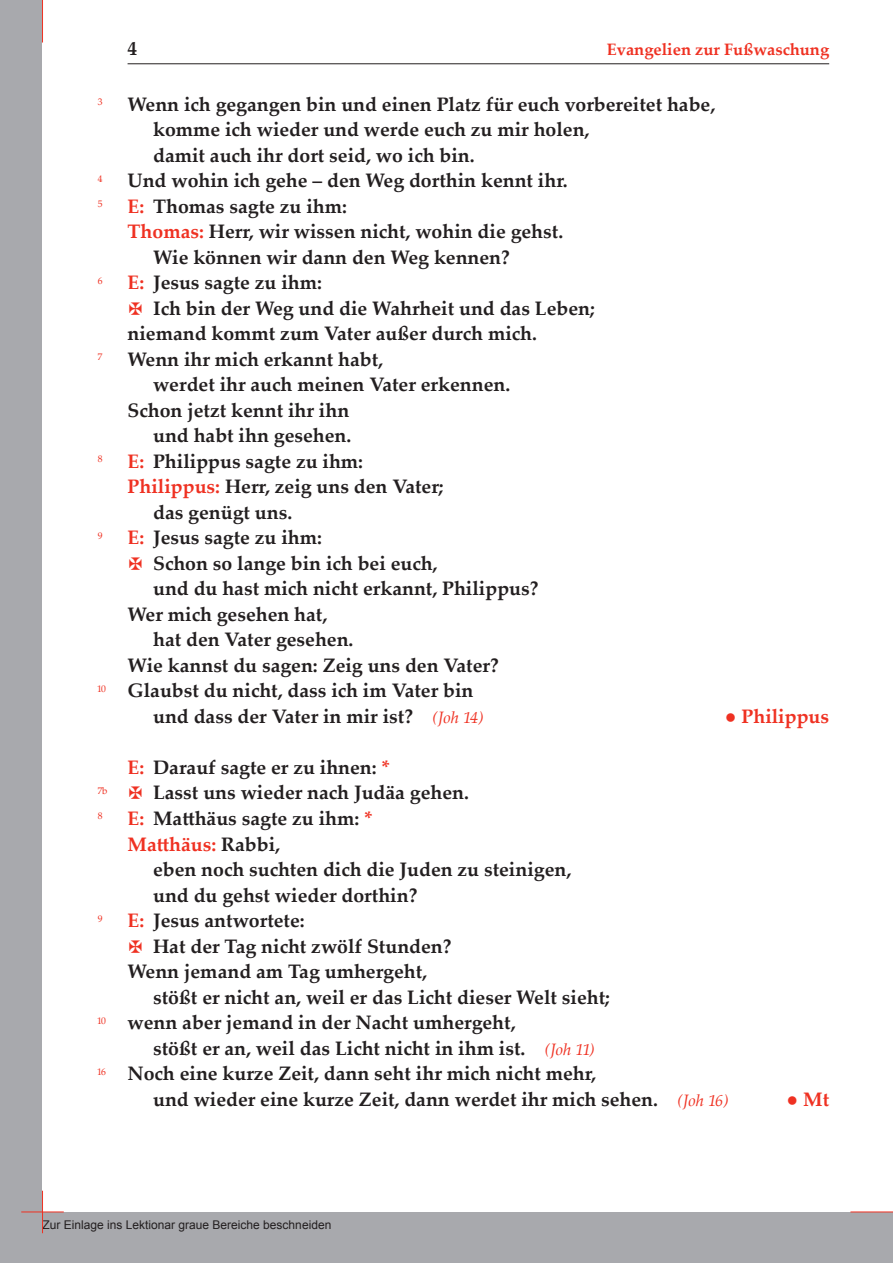
<style>
.page{position:relative;width:893px;height:1263px;background:#a8a9ad}
.page>*{position:absolute;margin:0;border:0;box-sizing:border-box;transform-origin:0 0}
.Lesetext{font:700 19.5px/25.5px "Palatino Linotype";color:#231f20}
.Lesetext_Rolle{font:700 19.5px/25.5px "Palatino Linotype";color:#231f20}
.Lesetext-2{font:700 19.5px "Palatino Linotype";color:#ef3122}
.t1{font:700 16.5px "Palatino Linotype";color:#ef3122}
.t2{font:12px "Arial";color:#231f20}
.Lesetext_Rolle-2{font:9.6px "Palatino Linotype";color:#ef3122}
.Lesetext-3{font:9.6px "Palatino Linotype";color:#ef3122}
.s1{color:#ef3122}
.s2{font-weight:400;font-style:italic;font-size:16.5px;color:#ef3122}
</style>
<div class="page">
<div style="left:43px;top:0;width:850px;height:1212px;background:#fff"></div>
<hr style="left:42px;top:0;width:1px;height:43px;background:#ef3122">
<hr style="left:42px;top:1191px;width:1px;height:42px;background:#ef3122">
<hr style="left:21px;top:1212px;width:43px;height:1px;background:#ef3122">
<hr style="left:850px;top:1212px;width:43px;height:1px;background:#ef3122">
<hr style="left:128px;top:63px;width:701px;height:1px;background:#231f20">
<p class="Lesetext" style="left:128px;top:35px;width:11px">4</p>
<p class="t1" style="left:607px;top:38px;width:224px">Evangelien zur Fußwaschung</p>
<p class="Lesetext-3" style="left:98px;top:95px;width:6px">3</p>
<p class="Lesetext" style="left:153px;top:90px;width:564px;text-indent:-26px">Wenn ich gegangen bin und einen Platz für euch vorbereitet habe, komme ich wieder und werde euch zu mir holen,<br>damit auch ihr dort seid, wo ich bin.</p>
<p class="Lesetext-3" style="left:98px;top:172px;width:6px">4</p>
<p class="Lesetext" style="left:128px;top:167px;width:442px">Und wohin ich gehe – den Weg dorthin kennt ihr.</p>
<p class="Lesetext_Rolle-2" style="left:98px;top:197px;width:6px">5</p>
<p class="Lesetext_Rolle" style="left:128px;top:193px;width:221px"><span class="s1">E:</span> Thomas sagte zu ihm:</p>
<p class="Lesetext_Rolle" style="left:153px;top:218px;width:412px;text-indent:-26px"><span class="s1">Thomas:</span> Herr, wir wissen nicht, wohin die gehst.<br>Wie können wir dann den Weg kennen?</p>
<p class="Lesetext_Rolle-2" style="left:98px;top:274px;width:6px">6</p>
<p class="Lesetext_Rolle" style="left:128px;top:269px;width:196px"><span class="s1">E:</span> Jesus sagte zu ihm:</p>
<p class="Lesetext" style="left:153px;top:295px;width:443px">Ich bin der Weg und die Wahrheit und das Leben;</p>
<p class="Lesetext" style="left:128px;top:320px;width:411px">niemand kommt zum Vater außer durch mich.</p>
<p class="Lesetext-3" style="left:98px;top:350px;width:6px">7</p>
<p class="Lesetext" style="left:153px;top:346px;width:359px;text-indent:-26px">Wenn ihr mich erkannt habt,<br>werdet ihr auch meinen Vater erkennen.</p>
<p class="Lesetext" style="left:128px;top:397px;width:225px;text-align:right">Schon jetzt kennt ihr ihn und habt ihn gesehen.</p>
<p class="Lesetext_Rolle-2" style="left:98px;top:452px;width:6px">8</p>
<p class="Lesetext_Rolle" style="left:128px;top:448px;width:237px"><span class="s1">E:</span> Philippus sagte zu ihm:</p>
<p class="Lesetext_Rolle" style="left:153px;top:473px;width:292px;text-indent:-26px"><span class="s1">Philippus:</span> Herr, zeig uns den Vater; das genügt uns.</p>
<p class="Lesetext_Rolle-2" style="left:98px;top:529px;width:6px">9</p>
<p class="Lesetext_Rolle" style="left:128px;top:524px;width:196px"><span class="s1">E:</span> Jesus sagte zu ihm:</p>
<p class="Lesetext" style="left:153px;top:550px;width:387px">Schon so lange bin ich bei euch,<br>und du hast mich nicht erkannt, Philippus?</p>
<p class="Lesetext" style="left:153px;top:601px;width:202px;text-indent:-26px">Wer mich gesehen hat, hat den Vater gesehen.</p>
<p class="Lesetext" style="left:128px;top:652px;width:373px">Wie kannst du sagen: Zeig uns den Vater?</p>
<p class="Lesetext" style="left:153px;top:677px;width:332px;text-indent:-55px"><sup>10</sup> Glaubst du nicht, dass ich im Vater bin und dass der Vater in mir ist? <span class="s2">(Joh 14)</span></p>
<p class="Lesetext-2" style="left:725px;top:702px;width:106px">● Philippus</p>
<p class="Lesetext_Rolle" style="left:128px;top:754px;width:264px"><span class="s1">E:</span> Darauf sagte er zu ihnen: <span class="s1">*</span></p>
<p class="Lesetext-3" style="left:98px;top:784px;width:11px">7b</p>
<p class="Lesetext" style="left:153px;top:779px;width:317px">Lasst uns wieder nach Judäa gehen.</p>
<p class="Lesetext_Rolle-2" style="left:98px;top:809px;width:6px">8</p>
<p class="Lesetext_Rolle" style="left:128px;top:805px;width:247px"><span class="s1">E:</span> Matthäus sagte zu ihm: <span class="s1">*</span></p>
<p class="Lesetext_Rolle" style="left:153px;top:830px;width:420px;text-indent:-26px"><span class="s1">Matthäus:</span> Rabbi,<br>eben noch suchten dich die Juden zu steinigen, und du gehst wieder dorthin?</p>
<p class="Lesetext_Rolle-2" style="left:98px;top:911px;width:6px">9</p>
<p class="Lesetext_Rolle" style="left:128px;top:907px;width:179px"><span class="s1">E:</span> Jesus antwortete:</p>
<p class="Lesetext" style="left:153px;top:932px;width:300px">Hat der Tag nicht zwölf Stunden?</p>
<p class="Lesetext" style="left:153px;top:958px;width:458px;text-indent:-26px">Wenn jemand am Tag umhergeht,<br>stößt er nicht an, weil er das Licht dieser Welt sieht;</p>
<p class="Lesetext" style="left:153px;top:1009px;width:443px;text-indent:-55px"><sup>10</sup> wenn aber jemand in der Nacht umhergeht,<br>stößt er an, weil das Licht nicht in ihm ist. <span class="s2">(Joh 11)</span></p>
<p class="Lesetext" style="left:153px;top:1060px;width:577px;text-indent:-55px"><sup>16</sup> Noch eine kurze Zeit, dann seht ihr mich nicht mehr,<br>und wieder eine kurze Zeit, dann werdet ihr mich sehen. <span class="s2">(Joh 16)</span></p>
<p class="t2" style="left:43px;top:1217px;width:290px">Zur Einlage ins Lektionar graue Bereiche beschneiden</p>
<p class="Lesetext-2" style="left:786px;top:1085px;width:44px">● Mt</p>
</div>
